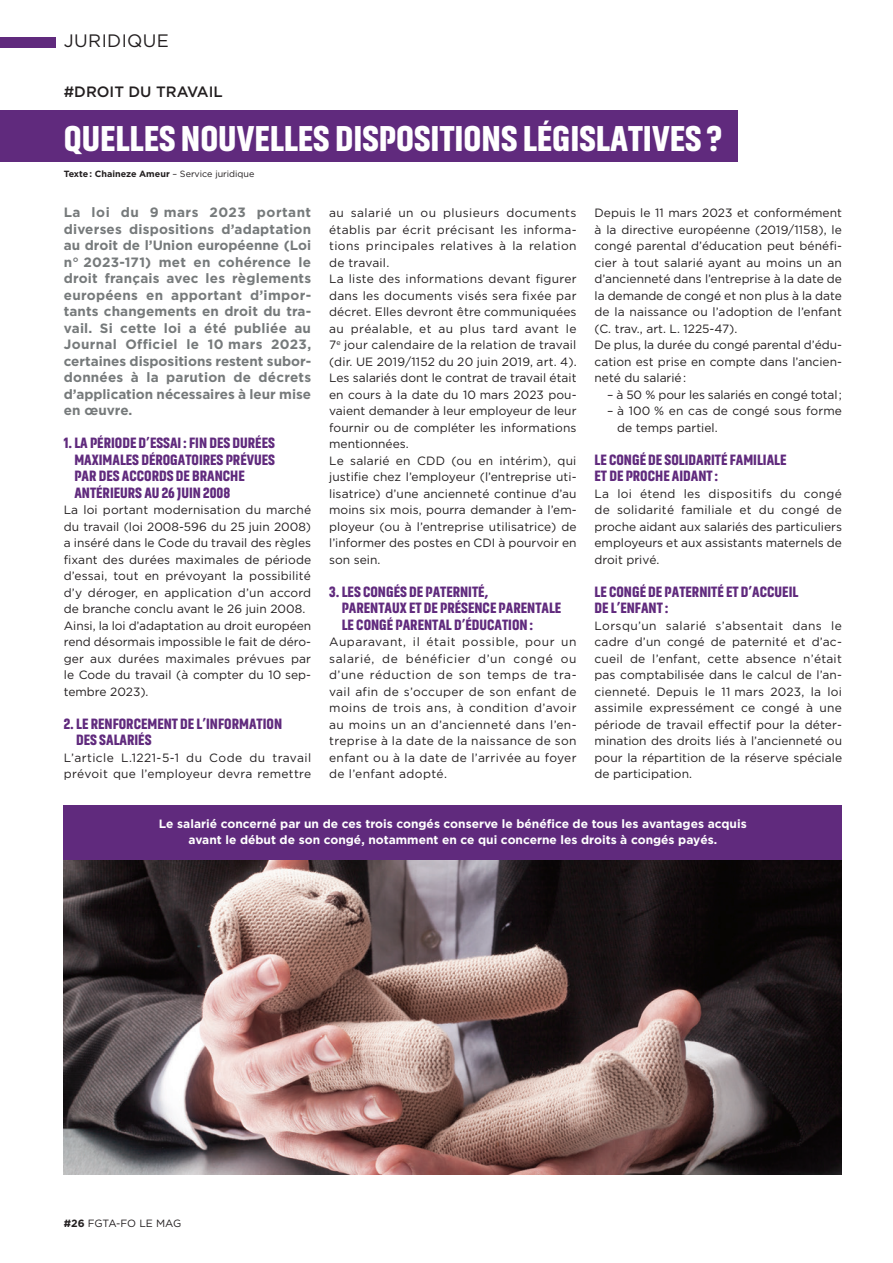
<style>
.page{position:relative;width:893px;height:1263px;background:#fff}
.page>*{position:absolute;margin:0;border:0;box-sizing:border-box;transform-origin:0 0}
.t1{font:900 36px "Akhand";color:#fff}
.t2{font:18px "Gotham Pro";letter-spacing:.02em;color:#231f20}
.t3{font:900 15px/16.5px "Akhand";color:#602a7d}
.t4{font:500 15px "Gotham";color:#231f20}
.t5{font:700 13.5px/16.5px "Gotham";color:#767a7b;text-align:justify}
.t6{font:12px/16.5px "Gotham Pro";letter-spacing:.005em;color:#231f20}
.t7{font:700 12px/16.5px "Gotham";color:#fff;text-align:center}
.t8{font:12px/16.5px "Gotham Pro";letter-spacing:.025em;color:#231f20}
.t9{font:10.5px "Gotham Pro";letter-spacing:-.015em;color:#231f20}
.t10{font:700 9px "Gotham";color:#231f20}
.s1{font-family:"Gotham Pro";font-weight:400}
.s2{font-family:"Gotham";font-weight:700}
</style>
<div class="page">
<div style="left:0;top:37px;width:55px;height:11px;background:#602a7d"></div>
<div style="left:0;top:111px;width:738px;height:51px;background:#602a7d"></div>
<div style="left:64px;top:805px;width:778px;height:55px;background:#602a7d"></div>
<hr style="left:892px;top:107px;width:1px;height:102px;background:#602a7d">
<img style="left:64px;top:861px;width:778px;height:313px">
<h2 class="t2" style="left:64px;top:31px;width:107px">JURIDIQUE</h2>
<p class="t4" style="left:64px;top:82px;width:160px">#DROIT DU TRAVAIL</p>
<h1 class="t1" style="left:64px;top:119px;width:660px">QUELLES NOUVELLES DISPOSITIONS LÉGISLATIVES ?</h1>
<p class="t10" style="left:64px;top:169px;width:192px">Texte: Chaineze Ameur <span class="s1">– Service juridique</span></p>
<p class="t5" style="left:64px;top:204px;width:249px">La loi du 9 mars 2023 portant diverses dispositions d’adaptation au droit de l’Union européenne (Loi n° 2023-171) met en cohérence le droit français avec les règlements européens en apportant d’impor&shy;tants changements en droit du tra&shy;vail. Si cette loi a été publiée au Journal Officiel le 10 mars 2023, certaines dispositions restent subor&shy;données à la parution de décrets d’application nécessaires à leur mise en œuvre.</p>
<p class="t3" style="left:74px;top:435px;width:202px;text-indent:-11px">1. LA PÉRIODE D’ESSAI : FIN DES DURÉES<br>MAXIMALES DÉROGATOIRES PRÉVUES<br>PAR DES ACCORDS DE BRANCHE<br>ANTÉRIEURS AU 26 JUIN 2008</p>
<p class="t6" style="left:64px;top:502px;width:249px">La loi portant modernisation du marché du travail (loi 2008-596 du 25 juin 2008) a inséré dans le Code du travail des règles fixant des durées maximales de période d’essai, tout en prévoyant la possibilité d’y déroger, en application d’un accord de branche conclu avant le 26 juin 2008.<br>Ainsi, la loi d’adaptation au droit européen rend désormais impossible le fait de déro&shy;ger aux durées maximales prévues par le Code du travail (à compter du 10 sep&shy;tembre 2023).</p>
<p class="t3" style="left:76px;top:715px;width:207px;text-indent:-12px">2. LE RENFORCEMENT DE L’INFORMATION<br>DES SALARIÉS</p>
<p class="t8" style="left:64px;top:749px;width:249px">L’article L.1221-5-1 du Code du travail prévoit que l’employeur devra remettre</p>
<p class="t6" style="left:595px;top:205px;width:249px">Depuis le 11 mars 2023 et conformément à la directive européenne (2019/1158), le congé parental d’éducation peut bénéfi&shy;cier à tout salarié ayant au moins un an d’ancienneté dans l’entreprise à la date de la demande de congé et non plus à la date de la naissance ou l’adoption de l’enfant (C. trav., art. L. 1225-47).<br>De plus, la durée du congé parental d’édu&shy;cation est prise en compte dans l’ancien&shy;neté du salarié:</p>
<p class="t6" style="left:607px;top:386px;width:236px">– à 50 % pour les salariés en congé total;</p>
<p class="t6" style="left:617px;top:403px;width:226px;text-indent:-10px">– à 100 % en cas de congé sous forme de temps partiel.</p>
<p class="t3" style="left:595px;top:451px;width:193px">LE CONGÉ DE SOLIDARITÉ FAMILIALE<br>ET DE PROCHE AIDANT :</p>
<p class="t6" style="left:595px;top:485px;width:249px;text-align:justify">La loi étend les dispositifs du congé de solidarité familiale et du congé de proche aidant aux salariés des particuliers employeurs et aux assistants maternels de droit privé.</p>
<p class="t3" style="left:595px;top:583px;width:205px">LE CONGÉ DE PATERNITÉ ET D’ACCUEIL<br>DE L’ENFANT :</p>
<p class="t6" style="left:595px;top:617px;width:249px;text-align:justify">Lorsqu’un salarié s’absentait dans le cadre d’un congé de paternité et d’ac&shy;cueil de l’enfant, cette absence n’était pas comptabilisée dans le calcul de l’an&shy;cienneté. Depuis le 11 mars 2023, la loi assimile expressément ce congé à une période de travail effectif pour la déter&shy;mination des droits liés à l’ancienneté ou pour la répartition de la réserve spéciale de participation.</p>
<p class="t7" style="left:159px;top:815px;width:589px">Le salarié concerné par un de ces trois congés conserve le bénéfice de tous les avantages acquis avant le début de son congé, notamment en ce qui concerne les droits à congés payés.</p>
<p class="t6" style="left:329px;top:205px;width:249px">au salarié un ou plusieurs documents établis par écrit précisant les informa&shy;tions principales relatives à la relation de travail.<br>La liste des informations devant figurer dans les documents visés sera fixée par décret. Elles devront être communiquées au préalable, et au plus tard avant le 7<sup>e</sup> jour calendaire de la relation de travail (dir. UE 2019/1152 du 20 juin 2019, art. 4).<br>Les salariés dont le contrat de travail était en cours à la date du 10 mars 2023 pou&shy;vaient demander à leur employeur de leur fournir ou de compléter les informations mentionnées.<br>Le salarié en CDD (ou en intérim), qui justifie chez l’employeur (l’entreprise uti&shy;lisatrice) d’une ancienneté continue d’au moins six mois, pourra demander à l’em&shy;ployeur (ou à l’entreprise utilisatrice) de l’informer des postes en CDI à pourvoir en son sein.</p>
<p class="t3" style="left:342px;top:583px;width:221px;text-indent:-13px">3. LES CONGÉS DE PATERNITÉ,<br>PARENTAUX ET DE PRÉSENCE PARENTALE<br>LE CONGÉ PARENTAL D’ÉDUCATION :</p>
<p class="t6" style="left:329px;top:634px;width:249px;text-align:justify">Auparavant, il était possible, pour un salarié, de bénéficier d’un congé ou d’une réduction de son temps de tra&shy;vail afin de s’occuper de son enfant de moins de trois ans, à condition d’avoir au moins un an d’ancienneté dans l’en&shy;treprise à la date de la naissance de son enfant ou à la date de l’arrivée au foyer de l’enfant adopté.</p>
<p class="t9" style="left:64px;top:1217px;width:119px"><span class="s2">#26</span> FGTA-FO LE MAG</p>
</div>
